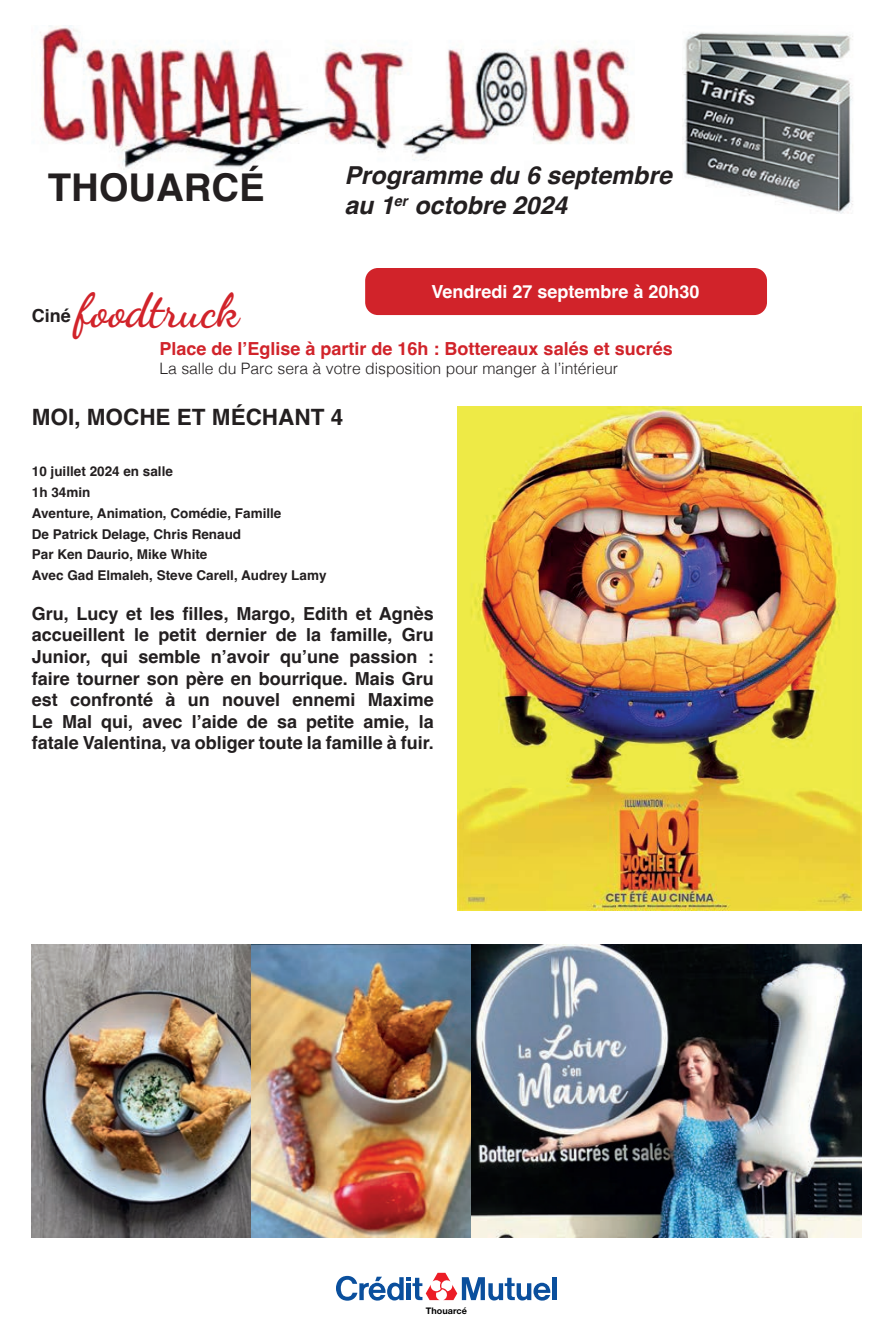
<style>
.page{position:relative;width:893px;height:1340px;background:#fff}
.page>*{position:absolute;margin:0;border:0;box-sizing:border-box;transform-origin:0 0}
.t1{font:700 47.25px "Dancing Script";color:#d1232a}
.t2{font:700 38.25px "Helvetica";color:#231f20}
.t3{font:italic 700 24.75px/29.7px "Helvetica";color:#231f20}
.t4{font:700 22.5px "Helvetica";color:#231f20}
.t5{font:700 18px/21.6px "Helvetica";color:#231f20;text-align:justify}
.t6{font:700 18px "Helvetica";color:#d1232a}
.t7{font:700 18px "Helvetica";color:#fff}
.t8{font:300 15.75px "Helvetica";color:#231f20}
.t9{font:700 13.5px/20.9px "Helvetica";color:#231f20}
.t10{font:700 9px "Helvetica Neue LT Pro";letter-spacing:.005em;color:#000001}
</style>
<div class="page">
<hr style="left:553px;top:1277px;width:4px;height:23px;background:#0a4f9d">
<svg style="left:336px;top:1272px;width:214px;height:28px"></svg>
<img style="left:682px;top:32px;width:171px;height:182px">
<img style="left:40px;top:26px;width:593px;height:144px">
<img style="left:458px;top:406px;width:403px;height:504px">
<div style="left:365px;top:268px;width:402px;height:47px;background:#d1232a;border-radius:13px"></div>
<img style="left:32px;top:944px;width:829px;height:293px">
<h2 class="t2" style="left:48px;top:164px;width:218px">THOUARCÉ</h2>
<h3 class="t3" style="left:344px;top:164px;width:329px">Programme du 6 septembre au 1<sup>er</sup> octobre 2024</h3>
<p class="t7" style="left:431px;top:281px;width:270px">Vendredi 27 septembre à 20h30</p>
<h1 class="t1" style="left:76px;top:281px;width:165px">foodtruck</h1>
<p class="t6" style="left:159px;top:337px;width:515px">Place de l’Eglise à partir de 16h : Bottereaux salés et sucrés</p>
<p class="t8" style="left:159px;top:355px;width:460px">La salle du Parc sera à votre disposition pour manger à l’intérieur</p>
<p class="t5" style="left:32px;top:307px;width:41px">Ciné</p>
<p class="t4" style="left:32px;top:403px;width:313px">MOI, MOCHE ET MÉCHANT 4</p>
<p class="t9" style="left:32px;top:462px;width:296px">10 juillet 2024 en salle<br>1h 34min<br>Aventure, Animation, Comédie, Famille<br>De Patrick Delage, Chris Renaud<br>Par Ken Daurio, Mike White<br>Avec Gad Elmaleh, Steve Carell, Audrey Lamy</p>
<p class="t5" style="left:32px;top:604px;width:403px">Gru, Lucy et les filles, Margo, Edith et Agnès accueillent le petit dernier de la famille, Gru Junior, qui semble n’avoir qu’une passion : faire tourner son père en bourrique. Mais Gru est confronté à un nouvel ennemi Maxime Le Mal qui, avec l’aide de sa petite amie, la fatale Valentina, va obliger toute la famille à fuir.</p>
<p class="t10" style="left:426px;top:1304px;width:43px">Thouarcé</p>
</div>
